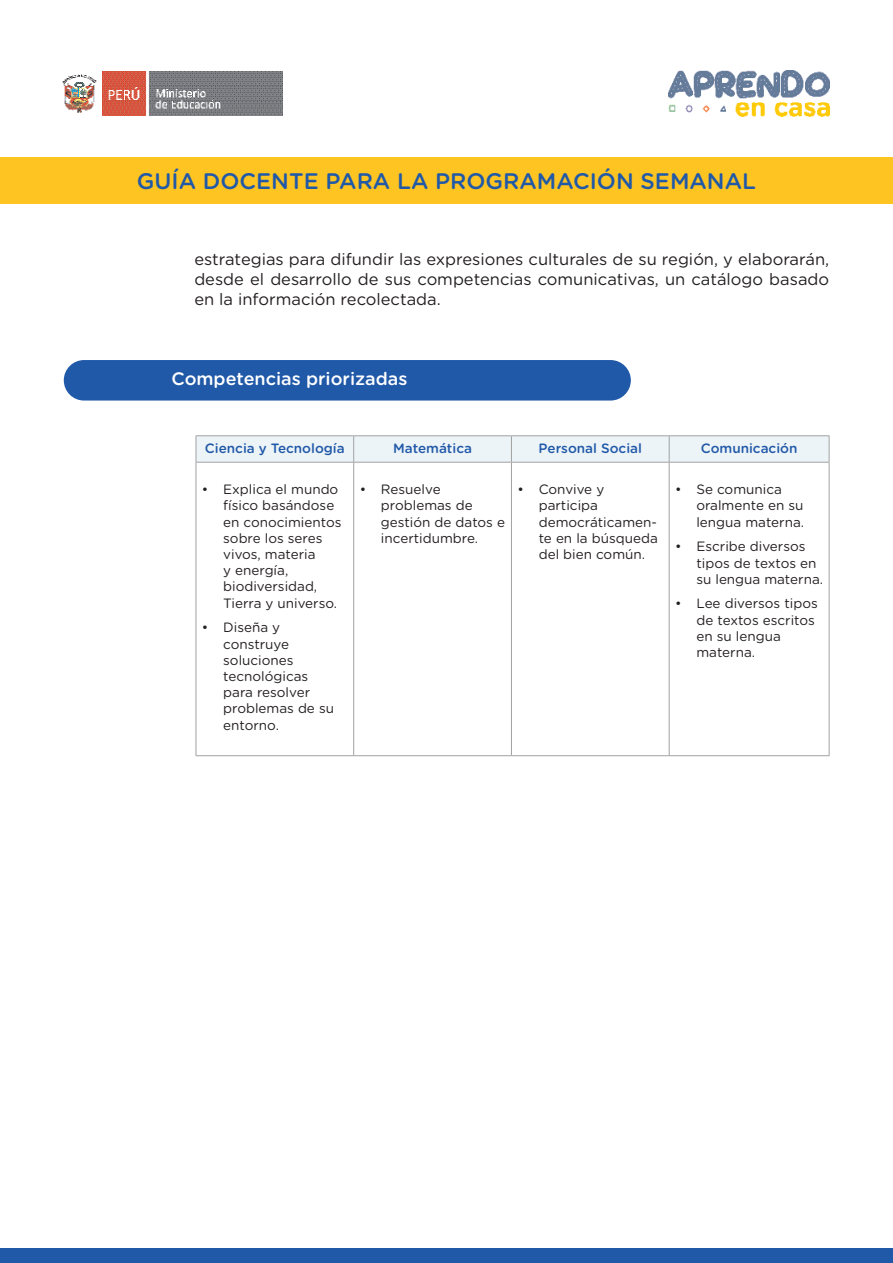
<style>
.page{position:relative;width:893px;height:1263px;background:#fff}
.page>*{position:absolute;margin:0;border:0;box-sizing:border-box;transform-origin:0 0}
.t1{font:500 22.5px "Gotham Rounded";color:#2059a8}
.t2{font:500 18px "Gotham Rounded";color:#fff}
.t3{font:16.5px/19.8px "Gotham Rounded";color:#231f20;text-align:justify}
.t4{font:13.5px/16.2px "Gotham Rounded";color:#231f20}
.t5{font:500 13.5px "Gotham Rounded";color:#2059a8}
</style>
<div class="page">
<div style="left:0;top:1248px;width:893px;height:15px;background:#2059a8"></div>
<img style="left:62px;top:71px;width:220px;height:45px">
<img style="left:668px;top:70px;width:161px;height:47px">
<div style="left:0;top:157px;width:893px;height:47px;background:#fec422"></div>
<div style="left:64px;top:360px;width:567px;height:41px;background:#2059a8;border-radius:20px"></div>
<hr style="left:196px;top:435px;width:158px;height:1px;background:#a1a1a2">
<hr style="left:354px;top:435px;width:157px;height:1px;background:#a1a1a2">
<hr style="left:511px;top:435px;width:158px;height:1px;background:#a1a1a2">
<hr style="left:669px;top:435px;width:160px;height:1px;background:#a1a1a2">
<svg style="left:196px;top:436px;width:634px;height:26px;background:#eaf1f5"></svg>
<hr style="left:196px;top:462px;width:158px;height:1px;background:#a1a1a2">
<hr style="left:196px;top:463px;width:1px;height:292px;background:#a1a1a2">
<hr style="left:354px;top:462px;width:157px;height:1px;background:#a1a1a2">
<hr style="left:511px;top:462px;width:158px;height:1px;background:#a1a1a2">
<hr style="left:669px;top:462px;width:160px;height:1px;background:#a1a1a2">
<hr style="left:353px;top:463px;width:1px;height:292px;background:#a1a1a2">
<hr style="left:511px;top:463px;width:1px;height:292px;background:#a1a1a2">
<hr style="left:669px;top:463px;width:1px;height:292px;background:#a1a1a2">
<hr style="left:829px;top:463px;width:1px;height:292px;background:#a1a1a2">
<hr style="left:196px;top:755px;width:158px;height:1px;background:#a1a1a2">
<hr style="left:354px;top:755px;width:157px;height:1px;background:#a1a1a2">
<hr style="left:511px;top:755px;width:158px;height:1px;background:#a1a1a2">
<hr style="left:669px;top:755px;width:160px;height:1px;background:#a1a1a2">
<h1 class="t1" style="left:137px;top:168px;width:621px">GUÍA DOCENTE PARA LA PROGRAMACIÓN SEMANAL</h1>
<p class="t3" style="left:194px;top:250px;width:636px">estrategias para difundir las expresiones culturales de su región, y elaborarán, desde el desarrollo de sus competencias comunicativas, un catálogo basado en la información recolectada.</p>
<h2 class="t2" style="left:172px;top:368px;width:237px">Competencias priorizadas</h2>
<p class="t5" style="left:205px;top:440px;width:141px">Ciencia y Tecnología</p>
<p class="t5" style="left:393px;top:440px;width:80px">Matemática</p>
<p class="t5" style="left:539px;top:440px;width:105px">Personal Social</p>
<p class="t5" style="left:701px;top:440px;width:98px">Comunicación</p>
<p class="t4" style="left:223px;top:482px;width:120px;text-indent:-21px">• Explica el mundo físico basándose en conocimientos sobre los seres vivos, materia<br>y energía, biodiversidad,<br>Tierra y universo.</p>
<p class="t4" style="left:223px;top:620px;width:112px;text-indent:-21px">• Diseña y construye soluciones tecnológicas para resolver problemas de su entorno.</p>
<p class="t4" style="left:381px;top:482px;width:126px;text-indent:-21px">• Resuelve problemas de gestión de datos e incertidumbre.</p>
<p class="t4" style="left:539px;top:482px;width:121px;text-indent:-21px">• Convive y participa democráticamen&shy;te en la búsqueda del bien común.</p>
<p class="t4" style="left:696px;top:482px;width:109px;text-indent:-21px">• Se comunica oralmente en su lengua materna.</p>
<p class="t4" style="left:696px;top:539px;width:128px;text-indent:-21px">• Escribe diversos tipos de textos en su lengua materna.</p>
<p class="t4" style="left:696px;top:596px;width:123px;text-indent:-21px">• Lee diversos tipos de textos escritos en su lengua materna.</p>
</div>
